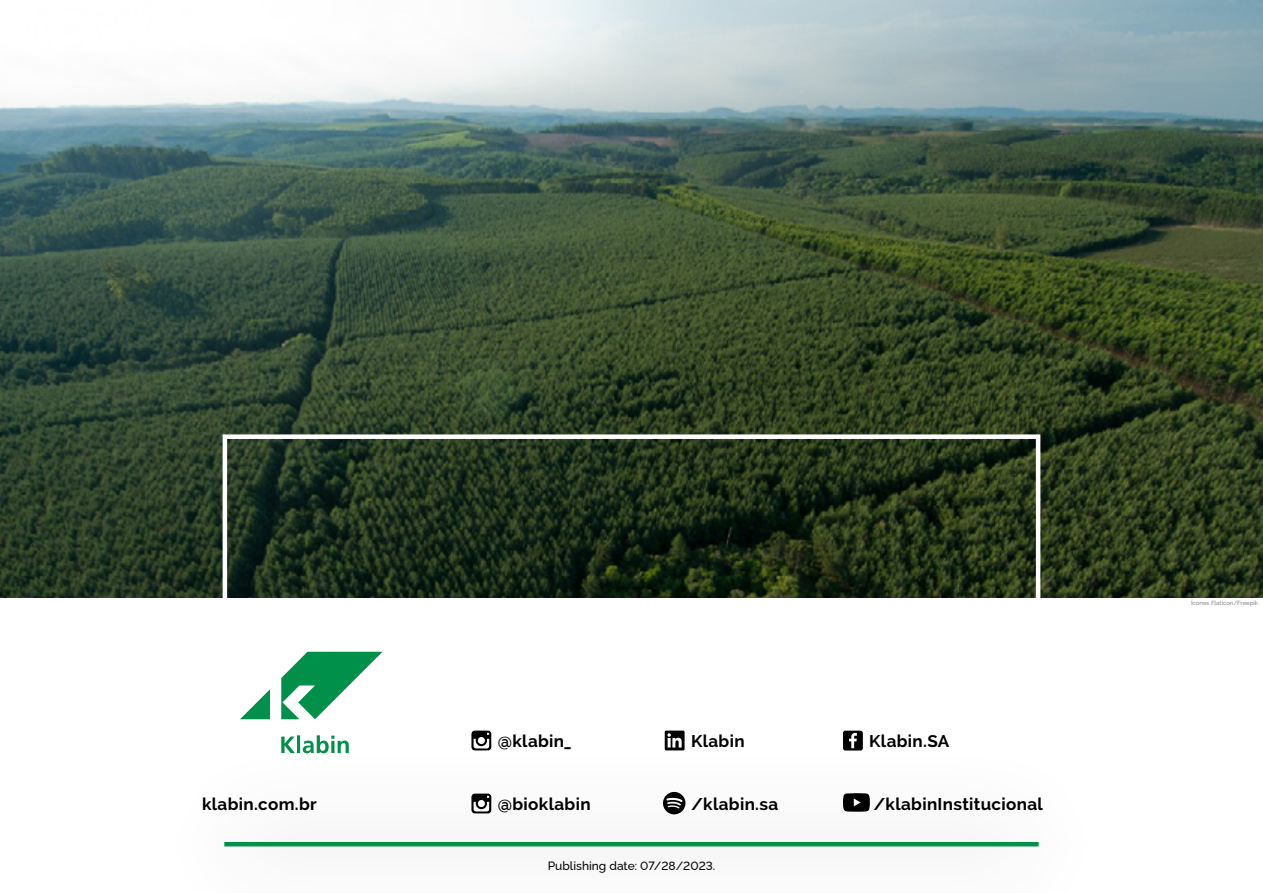
<style>
.page{position:relative;width:1263px;height:893px;background:#fff}
.page>*{position:absolute;margin:0;border:0;box-sizing:border-box;transform-origin:0 0}
.t1{font:700 16.95px "Raleway";letter-spacing:.02em;color:#000}
.t2{font:500 12px "Raleway";color:#000}
.t3{font:500 6px "Raleway";color:#878787}
</style>
<div class="page">
<svg style="left:240px;top:689px;width:30px;height:30px"></svg>
<svg style="left:281px;top:652px;width:102px;height:67px"></svg>
<svg style="left:281px;top:735px;width:68px;height:12px"></svg>
<svg style="left:665px;top:731px;width:19px;height:16px"></svg>
<svg style="left:471px;top:731px;width:20px;height:16px"></svg>
<svg style="left:843px;top:731px;width:20px;height:16px"></svg>
<img style="left:0;top:0;width:1263px;height:597px">
<div style="left:223px;top:434px;width:817px;height:195px;border:4px solid #fff"></div>
<div style="left:153px;top:747px;width:957px;height:146px;background:#fbfbfb"></div>
<hr style="left:224px;top:842px;width:815px;height:4px;background:#00904a">
<p class="t1" style="left:202px;top:794px;width:116px">klabin.com.br</p>
<p class="t1" style="left:498px;top:731px;width:75px">@klabin_</p>
<p class="t1" style="left:691px;top:731px;width:55px">Klabin</p>
<p class="t1" style="left:869px;top:731px;width:82px">Klabin.SA</p>
<p class="t1" style="left:498px;top:794px;width:94px">@bioklabin</p>
<p class="t1" style="left:691px;top:794px;width:89px">/klabin.sa</p>
<p class="t1" style="left:873px;top:794px;width:171px">/klabinInstitucional</p>
<p class="t2" style="left:548px;top:856px;width:169px">Publishing date: 07/28/2023.</p>
<p class="t3" style="left:1191px;top:598px;width:68px">Ícones Flaticon/Freepik</p>
</div>
